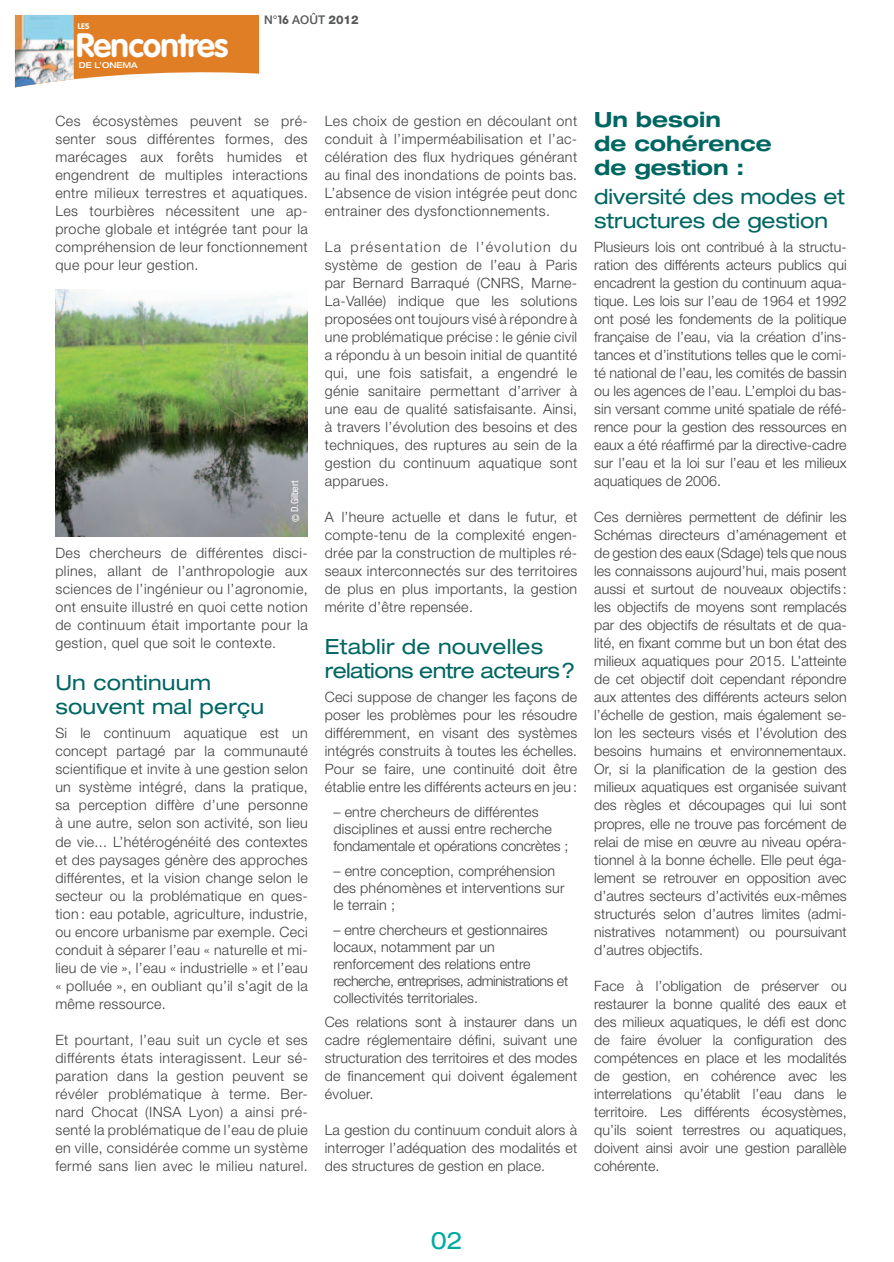
<style>
.page{position:relative;width:894px;height:1262px;background:#fff}
.page>*{position:absolute;margin:0;border:0;box-sizing:border-box;transform-origin:0 0}
.t1{font:700 33.3px "VAG Rounded";letter-spacing:-.025em;color:#fff}
.t2{font:expanded 24px "Helvetica Neue";color:#00aaa0}
.t3{font:expanded 21px/24px "Helvetica Neue";letter-spacing:-.005em;color:#006662}
.t4{font:expanded 21px/24px "Helvetica Neue";letter-spacing:-.03em;color:#006662}
.t5{font:700 expanded 21px/24px "Helvetica Neue";color:#006662}
.t6{font:300 14.25px/18px "Helvetica Neue";letter-spacing:.01em;color:#3e3e3f;text-align:justify}
.t7{font:500 12px "Helvetica Neue";color:#57585a}
.t8{font:condensed 9.75px "Helvetica Neue";color:#fff}
.t9{font:500 expanded 8.1px "Helvetica Neue";color:#fff}
.t10{font:700 8.1px "VAG Rounded";color:#fff}
.s1{font-family:"VAG Rounded";font-weight:700}
.s2{font-weight:800}
</style>
<div class="page">
<img style="left:55px;top:289px;width:253px;height:247px">
<svg style="left:74px;top:15px;width:185px;height:65px;background:#e28939"></svg>
<img style="left:15px;top:15px;width:59px;height:72px">
<p class="t10" style="left:78px;top:23px;width:13px">LES</p>
<h1 class="t1" style="left:76px;top:32px;width:154px">Rencontres</h1>
<p class="t9" style="left:79px;top:62px;width:60px">DE L’ONEMA</p>
<p class="t7" style="left:264px;top:16px;width:96px">N°<span class="s1">16</span> AOÛT <span class="s2">2012</span></p>
<p class="t6" style="left:55px;top:113px;width:254px">Ces écosystèmes peuvent se pré&shy;senter sous différentes formes, des marécages aux forêts humides et engendrent de multiples interactions entre milieux terrestres et aquatiques.<br>Les tourbières nécessitent une ap&shy;proche globale et intégrée tant pour la compréhension de leur fonctionnement que pour leur gestion.</p>
<p class="t8" style="left:291px;top:522px;width:43px;rotate:-90deg">© D.Gilbert</p>
<p class="t6" style="left:55px;top:545px;width:254px">Des chercheurs de différentes disci&shy;plines, allant de l’anthropologie aux sciences de l’ingénieur ou l’agronomie, ont ensuite illustré en quoi cette notion de continuum était importante pour la gestion, quel que soit le contexte.</p>
<h3 class="t3" style="left:55px;top:673px;width:210px">Un continuum souvent mal perçu</h3>
<p class="t6" style="left:55px;top:725px;width:254px">Si le continuum aquatique est un concept partagé par la communauté scientifique et invite à une gestion selon un système intégré, dans la pratique, sa perception diffère d’une personne à une autre, selon son activité, son lieu de vie... L’hétérogénéité des contextes et des paysages génère des approches différentes, et la vision change selon le secteur ou la problématique en ques&shy;tion : eau potable, agriculture, industrie, ou encore urbanisme par exemple. Ceci conduit à séparer l’eau « naturelle et mi&shy;lieu de vie », l’eau « industrielle » et l’eau « polluée », en oubliant qu’il s’agit de la même ressource.</p>
<p class="t6" style="left:55px;top:1031px;width:254px">Et pourtant, l’eau suit un cycle et ses différents états interagissent. Leur sé&shy;paration dans la gestion peuvent se révéler problématique à terme. Ber&shy;nard Chocat (INSA Lyon) a ainsi pré&shy;senté la problématique de l’eau de pluie en ville, considérée comme un système fermé sans lien avec le milieu naturel.</p>
<p class="t6" style="left:325px;top:113px;width:254px">Les choix de gestion en découlant ont conduit à l’imperméabilisation et l’ac&shy;célération des flux hydriques générant au final des inondations de points bas.<br>L’absence de vision intégrée peut donc entrainer des dysfonctionnements.</p>
<p class="t6" style="left:325px;top:239px;width:254px">La présentation de l’évolution du système de gestion de l’eau à Paris par Bernard Barraqué (CNRS, Marne-La-Vallée) indique que les solutions proposées ont toujours visé à répondre à une problématique précise : le génie civil a répondu à un besoin initial de quantité qui, une fois satisfait, a engendré le génie sanitaire permettant d’arriver à une eau de qualité satisfaisante. Ainsi, à travers l’évolution des besoins et des techniques, des ruptures au sein de la gestion du continuum aquatique sont apparues.</p>
<p class="t6" style="left:325px;top:509px;width:254px">A l’heure actuelle et dans le futur, et compte-tenu de la complexité engen&shy;drée par la construction de multiples ré&shy;seaux interconnectés sur des territoires de plus en plus importants, la gestion mérite d’être repensée.</p>
<h3 class="t4" style="left:325px;top:637px;width:252px">Etablir de nouvelles relations entre acteurs ?</h3>
<p class="t6" style="left:325px;top:689px;width:254px">Ceci suppose de changer les façons de poser les problèmes pour les résoudre différemment, en visant des systèmes intégrés construits à toutes les échelles.<br>Pour se faire, une continuité doit être établie entre les différents acteurs en jeu :</p>
<p class="t6" style="left:333px;top:804px;width:236px;line-height:17.1px;text-align:left">– entre chercheurs de différentes disciplines et aussi entre recherche fondamentale et opérations concrètes ;</p>
<p class="t6" style="left:333px;top:863px;width:233px;line-height:17.1px;text-align:left">– entre conception, compréhension des phénomènes et interventions sur le terrain ;</p>
<p class="t6" style="left:333px;top:922px;width:236px;line-height:17.1px;text-align:left">– entre chercheurs et gestionnaires locaux, notamment par un renforcement des relations entre recherche, entreprises, administrations et collectivités territoriales.</p>
<p class="t6" style="left:325px;top:1013px;width:254px">Ces relations sont à instaurer dans un cadre réglementaire défini, suivant une structuration des territoires et des modes de financement qui doivent également évoluer.</p>
<p class="t6" style="left:325px;top:1121px;width:254px">La gestion du continuum conduit alors à interroger l’adéquation des modalités et des structures de gestion en place.</p>
<h3 class="t5" style="left:594px;top:110px;width:179px">Un besoin<br>de cohérence de gestion :</h3>
<h3 class="t3" style="left:594px;top:186px;width:252px">diversité des modes et structures de gestion</h3>
<p class="t6" style="left:594px;top:239px;width:254px">Plusieurs lois ont contribué à la structu&shy;ration des différents acteurs publics qui encadrent la gestion du continuum aqua&shy;tique. Les lois sur l’eau de 1964 et 1992 ont posé les fondements de la politique française de l’eau, via la création d’ins&shy;tances et d’institutions telles que le comi&shy;té national de l’eau, les comités de bassin ou les agences de l’eau. L’emploi du bas&shy;sin versant comme unité spatiale de réfé&shy;rence pour la gestion des ressources en eaux a été réaffirmé par la directive-cadre sur l’eau et la loi sur l’eau et les milieux aquatiques de 2006.</p>
<p class="t6" style="left:594px;top:509px;width:254px">Ces dernières permettent de définir les Schémas directeurs d’aménagement et de gestion des eaux (Sdage) tels que nous les connaissons aujourd’hui, mais posent aussi et surtout de nouveaux objectifs : les objectifs de moyens sont remplacés par des objectifs de résultats et de qua&shy;lité, en fixant comme but un bon état des milieux aquatiques pour 2015. L’atteinte de cet objectif doit cependant répondre aux attentes des différents acteurs selon l’échelle de gestion, mais également se&shy;lon les secteurs visés et l’évolution des besoins humains et environnementaux.<br>Or, si la planification de la gestion des milieux aquatiques est organisée suivant des règles et découpages qui lui sont propres, elle ne trouve pas forcément de relai de mise en œuvre au niveau opéra&shy;tionnel à la bonne échelle. Elle peut éga&shy;lement se retrouver en opposition avec d’autres secteurs d’activités eux-mêmes structurés selon d’autres limites (admi&shy;nistratives notamment) ou poursuivant d’autres objectifs.</p>
<p class="t6" style="left:594px;top:977px;width:254px">Face à l’obligation de préserver ou restaurer la bonne qualité des eaux et des milieux aquatiques, le défi est donc de faire évoluer la configuration des compétences en place et les modalités de gestion, en cohérence avec les interrelations qu’établit l’eau dans le territoire. Les différents écosystèmes, qu’ils soient terrestres ou aquatiques, doivent ainsi avoir une gestion parallèle cohérente.</p>
<h2 class="t2" style="left:431px;top:1231px;width:34px">02</h2>
</div>
